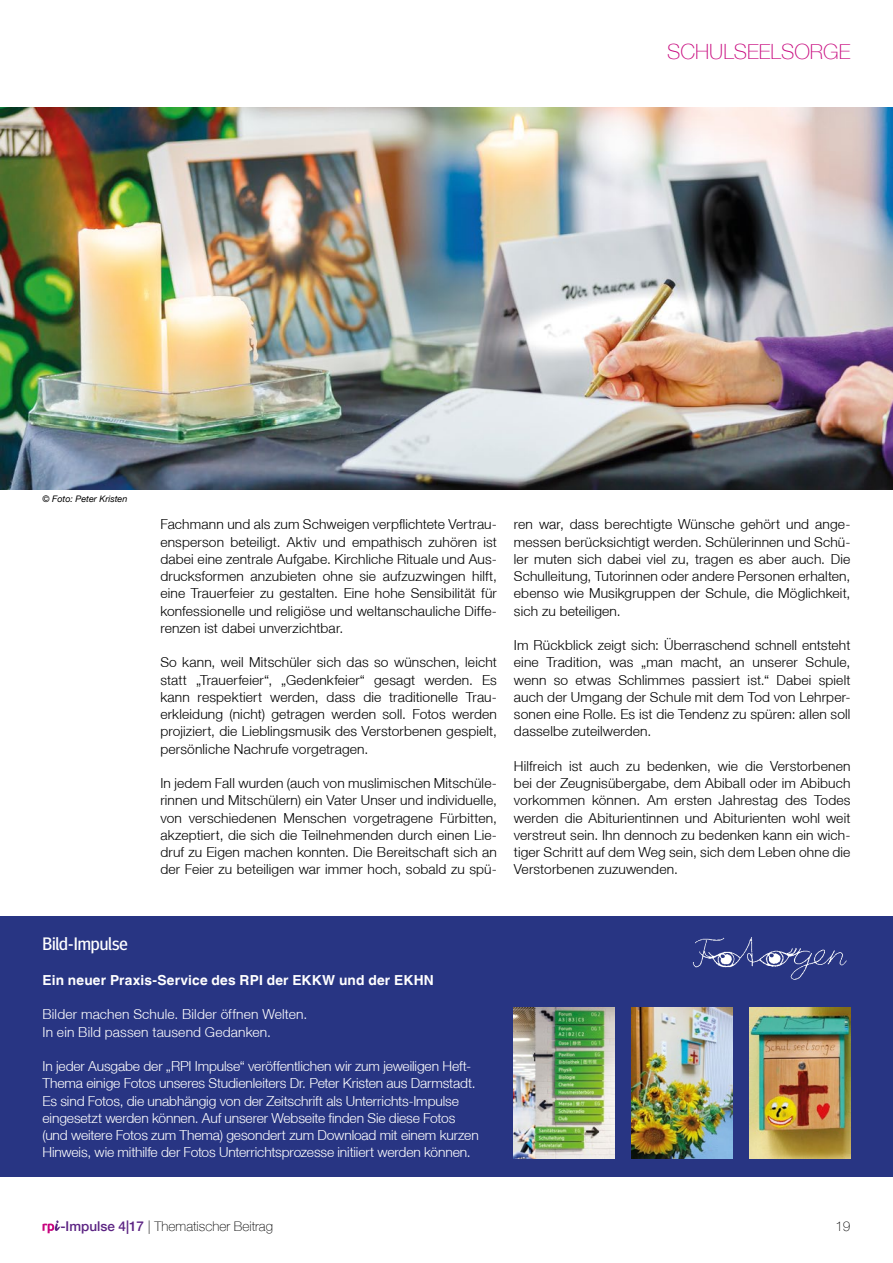
<style>
.page{position:relative;width:893px;height:1263px;background:#fff}
.page>*{position:absolute;margin:0;border:0;box-sizing:border-box;transform-origin:0 0}
.t1{font:100 21px "Helvetica Neue LT";color:#c80b7f}
.t2{font:18px "Meta Headline OT";letter-spacing:-.005em;color:#fff}
.t3{font:300 13.8px/17.2px "Helvetica Neue LT";letter-spacing:.01em;color:#000;text-align:justify}
.t4{font:300 13.8px/17.2px "Helvetica Neue LT";letter-spacing:-.01em;color:#fff}
.t5{font:300 13.8px/17.2px "Helvetica Neue LT";letter-spacing:.01em;color:#fff}
.t6{font:700 13.8px "Helvetica LT";letter-spacing:.01em;color:#fff}
.t7{font:100 13.5px "Helvetica Neue LT";color:#000}
.t8{font:italic 9px "Helvetica Neue LT";color:#000}
.s1{font-weight:500;color:#5c2483}
</style>
<div class="page">
<svg style="left:43px;top:1220px;width:17px;height:13px"></svg>
<img style="left:0;top:107px;width:893px;height:383px">
<div style="left:0;top:916px;width:893px;height:261px;background:#283583"></div>
<img style="left:693px;top:937px;width:154px;height:43px">
<img style="left:514px;top:1007px;width:101px;height:152px">
<img style="left:632px;top:1007px;width:101px;height:152px">
<img style="left:750px;top:1007px;width:100px;height:152px">
<h1 class="t1" style="left:667px;top:40px;width:185px">SCHULSEELSORGE</h1>
<p class="t8" style="left:43px;top:493px;width:86px">© Foto: Peter Kristen</p>
<p class="t3" style="left:160px;top:516px;width:338px">Fachmann und als zum Schweigen verpflichtete Vertrau&shy;ensperson beteiligt. Aktiv und empathisch zuhören ist dabei eine zentrale Aufgabe. Kirchliche Rituale und Aus&shy;drucksformen anzubieten ohne sie aufzuzwingen hilft, eine Trauerfeier zu gestalten. Eine hohe Sensibilität für konfessionelle und religiöse und weltanschauliche Diffe&shy;renzen ist dabei unverzichtbar.</p>
<p class="t3" style="left:160px;top:654px;width:338px">So kann, weil Mitschüler sich das so wünschen, leicht statt „Trauerfeier“, „Gedenkfeier“ gesagt werden. Es kann respektiert werden, dass die traditionelle Trau&shy;erkleidung (nicht) getragen werden soll. Fotos werden projiziert, die Lieblingsmusik des Verstorbenen gespielt, persönliche Nachrufe vorgetragen.</p>
<p class="t3" style="left:160px;top:774px;width:338px">In jedem Fall wurden (auch von muslimischen Mitschüle&shy;rinnen und Mitschülern) ein Vater Unser und individuelle, von verschiedenen Menschen vorgetragene Fürbitten, akzeptiert, die sich die Teilnehmenden durch einen Lie&shy;druf zu Eigen machen konnten. Die Bereitschaft sich an der Feier zu beteiligen war immer hoch, sobald zu spü-</p>
<p class="t3" style="left:514px;top:516px;width:338px">ren war, dass berechtigte Wünsche gehört und ange&shy;messen berücksichtigt werden. Schülerinnen und Schü&shy;ler muten sich dabei viel zu, tragen es aber auch. Die Schulleitung, Tutorinnen oder andere Personen erhalten, ebenso wie Musikgruppen der Schule, die Möglichkeit, sich zu beteiligen.</p>
<p class="t3" style="left:514px;top:636px;width:338px">Im Rückblick zeigt sich: Überraschend schnell entsteht eine Tradition, was „man macht, an unserer Schule, wenn so etwas Schlimmes passiert ist.“ Dabei spielt auch der Umgang der Schule mit dem Tod von Lehrper&shy;sonen eine Rolle. Es ist die Tendenz zu spüren: allen soll dasselbe zuteilwerden.</p>
<p class="t3" style="left:514px;top:757px;width:338px">Hilfreich ist auch zu bedenken, wie die Verstorbenen bei der Zeugnisübergabe, dem Abiball oder im Abibuch vorkommen können. Am ersten Jahrestag des Todes werden die Abiturientinnen und Abiturienten wohl weit verstreut sein. Ihn dennoch zu bedenken kann ein wich&shy;tiger Schritt auf dem Weg sein, sich dem Leben ohne die Verstorbenen zuzuwenden.</p>
<h2 class="t2" style="left:43px;top:933px;width:87px">Bild-Impulse</h2>
<p class="t6" style="left:43px;top:972px;width:393px">Ein neuer Praxis-Service des RPI der EKKW und der EKHN</p>
<p class="t5" style="left:43px;top:1005px;width:266px">Bilder machen Schule. Bilder öffnen Welten.<br>In ein Bild passen tausend Gedanken.</p>
<p class="t4" style="left:43px;top:1057px;width:438px">In jeder Ausgabe der „RPI Impulse“ veröffentlichen wir zum jeweiligen Heft-Thema einige Fotos unseres Studienleiters Dr. Peter Kristen aus Darmstadt.<br>Es sind Fotos, die unabhängig von der Zeitschrift als Unterrichts-Impulse eingesetzt werden können. Auf unserer Webseite finden Sie diese Fotos (und weitere Fotos zum Thema) gesondert zum Download mit einem kurzen Hinweis, wie mithilfe der Fotos Unterrichtsprozesse initiiert werden können.</p>
<p class="t7" style="left:60px;top:1218px;width:214px"><span class="s1">-Impulse 4|17</span> | Thematischer Beitrag</p>
<p class="t7" style="left:835px;top:1218px;width:17px">19</p>
</div>
